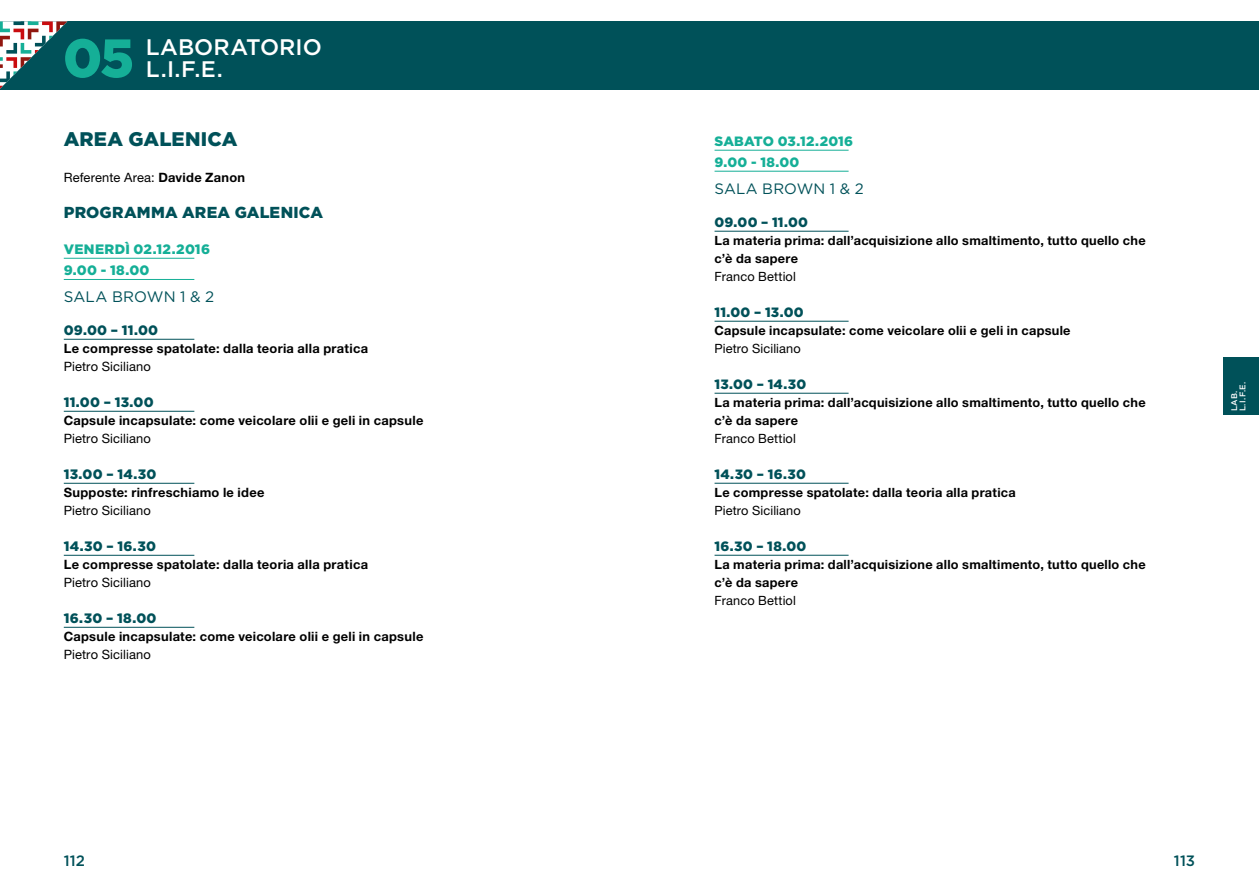
<style>
.page{position:relative;width:1259px;height:893px;background:#fff}
.page>*{position:absolute;margin:0;border:0;box-sizing:border-box;transform-origin:0 0}
.t1{font:900 54px "Gotham";color:#15af97}
.t2{font:500 22.5px "Gotham";color:#fff}
.Nome_Sala_Blu{font:900 19.65px "Gotham";letter-spacing:.005em;color:#005159}
.Corpo{font:900 15.9px "Gotham";letter-spacing:.01em;color:#005159}
.Tipo_Sessione_blu{font:15.15px "Gotham";letter-spacing:.01em;color:#005159}
.Tipo_Sessione_blu-2{font:15px "Gotham";letter-spacing:.01em;color:#005159}
.t3{font:500 15px "Gotham";letter-spacing:.005em;color:#005159}
.Orario_Blu{font:900 13.65px "Gotham";letter-spacing:.015em;color:#005159}
.Orario_Azzurro{font:900 13.65px "Gotham";letter-spacing:.015em;color:#15af97}
.Orario_Blu-2{font:900 13.5px "Gotham";letter-spacing:.015em;color:#005159}
.Orario_Azzurro-2{font:900 13.5px "Gotham";letter-spacing:.015em;color:#15af97}
.Corpo_BOLD{font:700 12.9px/18px "Helvetica Neue LT Std";letter-spacing:.02em;color:#000}
.Corpo_BOLD-2{font:12.9px "Helvetica Neue LT Std";letter-spacing:.01em;color:#000}
.Corpo-2{font:12.9px "Helvetica Neue LT Std";letter-spacing:.01em;color:#000}
.Corpo_BOLD-3{font:700 12.75px/18px "Helvetica Neue LT Std";letter-spacing:.02em;color:#000}
.Corpo-3{font:12.75px "Helvetica Neue LT Std";letter-spacing:.01em;color:#000}
.Corpo_BOLD-4{font:12.75px "Helvetica Neue LT Std";letter-spacing:.01em;color:#000}
.t4{font:500 8.25px/8.2px "Gotham";color:#fff}
.s1{font-weight:700}
.s2{font-weight:400}
</style>
<div class="page">
<div style="left:0;top:21px;width:1259px;height:68px;background:#005159"></div>
<svg style="left:0;top:21px;width:67px;height:68px"></svg>
<div style="left:1223px;top:357px;width:36px;height:57px;background:#005159"></div>
<hr style="left:714px;top:150px;width:134px;height:1px;background:#15af97">
<hr style="left:714px;top:171px;width:134px;height:1px;background:#15af97">
<hr style="left:714px;top:231px;width:134px;height:1px;background:#005159">
<hr style="left:714px;top:321px;width:134px;height:1px;background:#005159">
<hr style="left:714px;top:393px;width:134px;height:1px;background:#005159">
<hr style="left:714px;top:483px;width:134px;height:1px;background:#005159">
<hr style="left:714px;top:555px;width:134px;height:1px;background:#005159">
<hr style="left:64px;top:258px;width:130px;height:1px;background:#15af97">
<hr style="left:64px;top:279px;width:130px;height:1px;background:#15af97">
<hr style="left:64px;top:339px;width:130px;height:1px;background:#005159">
<hr style="left:64px;top:411px;width:130px;height:1px;background:#005159">
<hr style="left:64px;top:483px;width:130px;height:1px;background:#005159">
<hr style="left:64px;top:555px;width:130px;height:1px;background:#005159">
<hr style="left:64px;top:627px;width:130px;height:1px;background:#005159">
<h1 class="t1" style="left:63px;top:21px;width:73px">05</h1>
<h2 class="t2" style="left:146px;top:32px;width:177px">LABORATORIO</h2>
<h2 class="t2" style="left:146px;top:54px;width:78px">L.I.F.E.</h2>
<p class="Nome_Sala_Blu" style="left:64px;top:125px;width:175px">AREA GALENICA</p>
<p class="Corpo-2" style="left:64px;top:169px;width:183px">Referente Area: <span class="s1">Davide Zanon</span></p>
<p class="Corpo" style="left:64px;top:201px;width:261px">PROGRAMMA AREA GALENICA</p>
<p class="Orario_Azzurro" style="left:64px;top:239px;width:148px">VENERDÌ 02.12.2016</p>
<p class="Orario_Azzurro" style="left:64px;top:261px;width:87px">9.00 - 18.00</p>
<p class="Tipo_Sessione_blu" style="left:64px;top:287px;width:152px">SALA BROWN 1 &amp; 2</p>
<p class="Orario_Blu" style="left:64px;top:320px;width:96px">09.00 – 11.00</p>
<p class="Corpo_BOLD" style="left:64px;top:339px;width:306px">Le compresse spatolate: dalla teoria alla pratica</p>
<p class="Corpo_BOLD-2" style="left:64px;top:358px;width:89px">Pietro Siciliano</p>
<p class="Orario_Blu" style="left:64px;top:392px;width:91px">11.00 – 13.00</p>
<p class="Corpo_BOLD" style="left:64px;top:411px;width:361px">Capsule incapsulate: come veicolare olii e geli in capsule<br><span class="s2">Pietro Siciliano</span></p>
<p class="Orario_Blu" style="left:64px;top:464px;width:94px">13.00 – 14.30</p>
<p class="Corpo_BOLD" style="left:64px;top:483px;width:202px">Supposte: rinfreschiamo le idee</p>
<p class="Corpo_BOLD-2" style="left:64px;top:502px;width:89px">Pietro Siciliano</p>
<p class="Orario_Blu" style="left:64px;top:536px;width:94px">14.30 – 16.30</p>
<p class="Corpo_BOLD" style="left:64px;top:555px;width:306px">Le compresse spatolate: dalla teoria alla pratica</p>
<p class="Corpo_BOLD-2" style="left:64px;top:574px;width:89px">Pietro Siciliano</p>
<p class="Orario_Blu" style="left:64px;top:608px;width:94px">16.30 – 18.00</p>
<p class="Corpo_BOLD" style="left:64px;top:627px;width:361px">Capsule incapsulate: come veicolare olii e geli in capsule<br><span class="s2">Pietro Siciliano</span></p>
<p class="Orario_Azzurro-2" style="left:714px;top:131px;width:140px">SABATO 03.12.2016</p>
<p class="Orario_Azzurro-2" style="left:714px;top:152px;width:86px">9.00 - 18.00</p>
<p class="Tipo_Sessione_blu-2" style="left:714px;top:179px;width:151px">SALA BROWN 1 &amp; 2</p>
<p class="Orario_Blu-2" style="left:714px;top:212px;width:95px">09.00 – 11.00</p>
<p class="Corpo_BOLD-3" style="left:714px;top:231px;width:433px">La materia prima: dall’acquisizione allo smaltimento, tutto quello che</p>
<p class="Corpo_BOLD-3" style="left:714px;top:249px;width:85px">c’è da sapere</p>
<p class="Corpo-3" style="left:714px;top:268px;width:83px">Franco Bettiol</p>
<p class="Orario_Blu-2" style="left:714px;top:302px;width:91px">11.00 – 13.00</p>
<p class="Corpo_BOLD-3" style="left:714px;top:321px;width:357px">Capsule incapsulate: come veicolare olii e geli in capsule<br><span class="s2">Pietro Siciliano</span></p>
<p class="Orario_Blu-2" style="left:714px;top:374px;width:93px">13.00 – 14.30</p>
<p class="Corpo_BOLD-3" style="left:714px;top:393px;width:433px">La materia prima: dall’acquisizione allo smaltimento, tutto quello che</p>
<p class="Corpo_BOLD-3" style="left:714px;top:411px;width:85px">c’è da sapere</p>
<p class="Corpo-3" style="left:714px;top:430px;width:83px">Franco Bettiol</p>
<p class="Orario_Blu-2" style="left:714px;top:464px;width:93px">14.30 – 16.30</p>
<p class="Corpo_BOLD-3" style="left:714px;top:483px;width:303px">Le compresse spatolate: dalla teoria alla pratica</p>
<p class="Corpo_BOLD-4" style="left:714px;top:502px;width:88px">Pietro Siciliano</p>
<p class="Orario_Blu-2" style="left:714px;top:536px;width:93px">16.30 – 18.00</p>
<p class="Corpo_BOLD-3" style="left:714px;top:555px;width:433px">La materia prima: dall’acquisizione allo smaltimento, tutto quello che</p>
<p class="Corpo_BOLD-3" style="left:714px;top:573px;width:85px">c’è da sapere</p>
<p class="Corpo-3" style="left:714px;top:592px;width:83px">Franco Bettiol</p>
<p class="t4" style="left:1230px;top:411px;width:31px;rotate:-90deg">LAB.<br>L.I.F.E.</p>
<p class="t3" style="left:64px;top:850px;width:23px">112</p>
<p class="t3" style="left:1174px;top:850px;width:23px">113</p>
</div>
